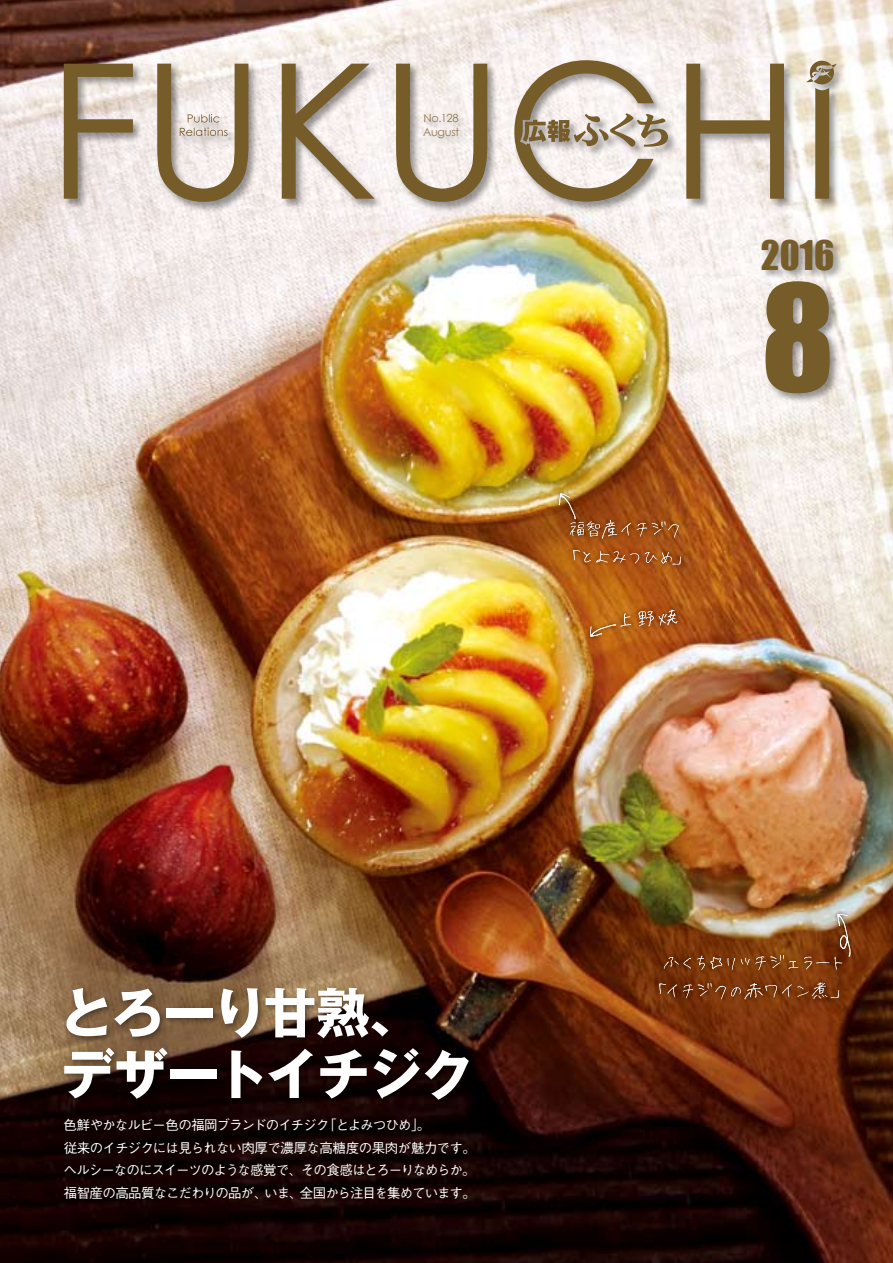
<style>
.page{position:relative;width:893px;height:1263px;background:#fff}
.page>*{position:absolute;margin:0;border:0;box-sizing:border-box;transform-origin:0 0}
.t1{font:136.5px "Impact";color:#765c29}
.t2{font:700 54px/61.5px "Gothic MB101 Pro";letter-spacing:-.05em;color:#fff}
.t3{font:37.5px "Impact";color:#765c29}
.t4{font:500 13.5px "Gothic BBB Pro";letter-spacing:-.065em;color:#fff}
.t5{font:11.1px/13.5px "Century Gothic";letter-spacing:-.025em;color:#765c29}
</style>
<div class="page">
<img style="left:0;top:0;width:893px;height:1263px">
<div style="left:59px;top:1114px;width:413px;height:89px;background:#000;opacity:.45"></div>
<div style="left:59px;top:983px;width:418px;height:125px;background:#000;opacity:.45"></div>
<div style="left:565px;top:516px;width:118px;height:27px;background:#000;opacity:.45"></div>
<div style="left:568px;top:545px;width:118px;height:25px;background:#000;opacity:.45"></div>
<svg style="left:573px;top:550px;width:108px;height:14px;background:#ac622c"></svg>
<div style="left:659px;top:950px;width:187px;height:24px;background:#000;opacity:.45"></div>
<div style="left:654px;top:978px;width:190px;height:25px;background:#000;opacity:.45"></div>
<svg style="left:659px;top:982px;width:180px;height:17px;background:#814621"></svg>
<div style="left:553px;top:488px;width:27px;height:36px;background:#000;opacity:.45"></div>
<svg style="left:559px;top:493px;width:120px;height:46px;background:#9d5320"></svg>
<div style="left:832px;top:908px;width:24px;height:53px;background:#000;opacity:.45"></div>
<img style="left:664px;top:914px;width:187px;height:56px">
<div style="left:585px;top:619px;width:35px;height:23px;background:#000;opacity:.45"></div>
<div style="left:616px;top:605px;width:66px;height:26px;background:#000;opacity:.45"></div>
<svg style="left:590px;top:610px;width:87px;height:27px;background:#b86c2b"></svg>
<div style="left:61px;top:57px;width:786px;height:156px;background:#000;opacity:.4"></div>
<svg style="left:64px;top:60px;width:773px;height:142px"></svg>
<div style="left:759px;top:237px;width:85px;height:168px;background:#000;opacity:.4"></div>
<p class="t5" style="left:423px;top:111px;width:38px">No.128<br>August</p>
<h2 class="t2" style="left:60px;top:975px;width:416px">とろーり甘熟、デザートイチジク</h2>
<p class="t4" style="left:64px;top:1114px;width:267px">色鮮やかなルビー色の福岡ブランドのイチジク</p>
<p class="t4" style="left:64px;top:1137px;width:414px">従来のイチジクには見られない肉厚で濃厚な高糖度の果肉が魅力です。</p>
<p class="t4" style="left:63px;top:1159px;width:414px">ヘルシーなのにスイーツのような感覚で、その食感はとろーりなめらか。</p>
<p class="t4" style="left:300px;top:1182px;width:177px">全国から注目を集めています。</p>
<p class="t4" style="left:323px;top:1114px;width:109px">「とよみつひめ。「</p>
<p class="t4" style="left:64px;top:1182px;width:205px">福智産の高品質なこだわりの品が、</p>
<p class="t4" style="left:264px;top:1182px;width:40px">いま、</p>
<h3 class="t3" style="left:761px;top:226px;width:75px">2016</h3>
<h1 class="t1" style="left:761px;top:232px;width:75px">8</h1>
</div>
